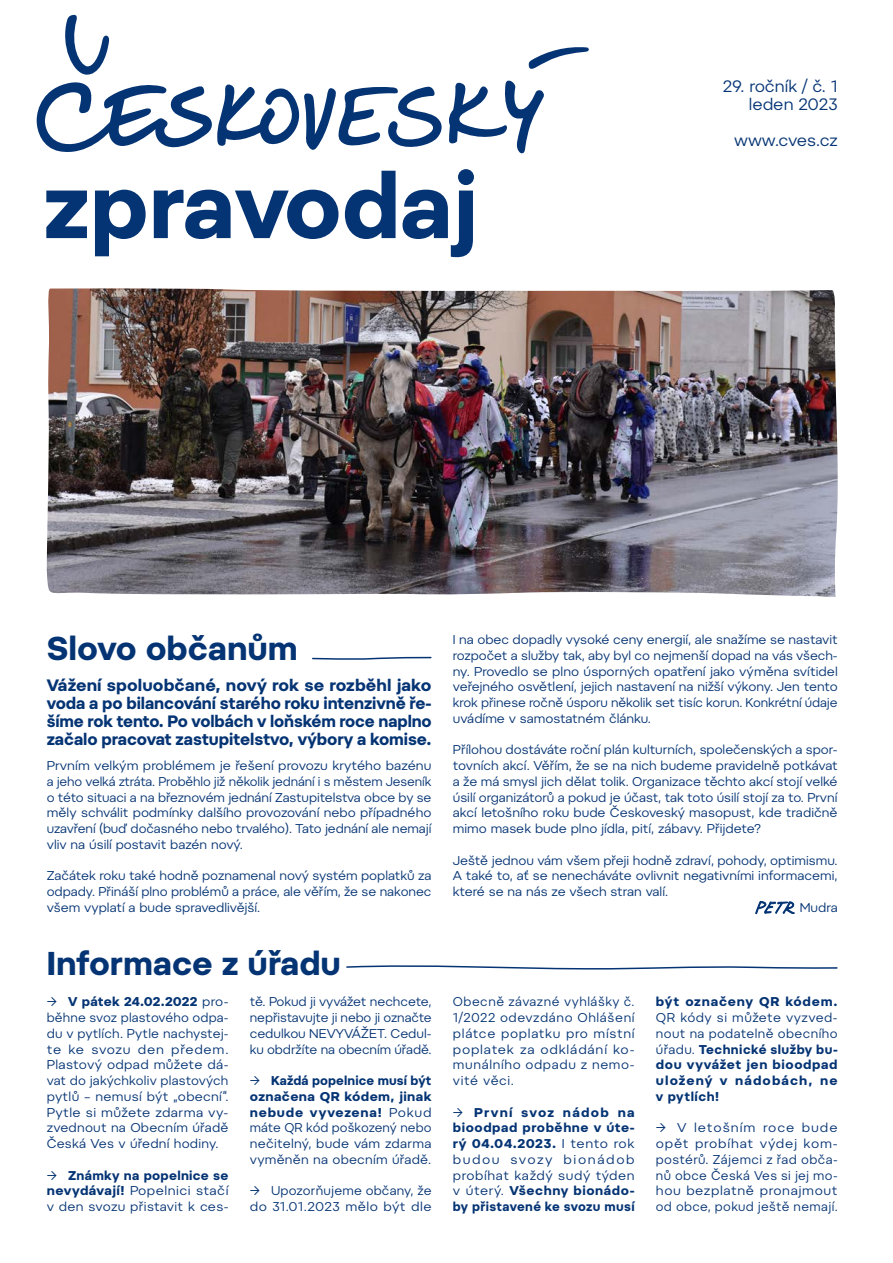
<style>
.page{position:relative;width:893px;height:1263px;background:#fff}
.page>*{position:absolute;margin:0;border:0;box-sizing:border-box;transform-origin:0 0}
.t1{font:700 91.05px "Pepi";color:#053474}
.Headline{font:700 33px "Pepi";color:#053474}
.Perex{font:700 16.5px/18px "Pepi";letter-spacing:-.01em;color:#053474;text-align:justify}
.t2{font:16.5px "Pepi";color:#053474}
.Text{font:12.75px/15.8px "Pepi";color:#053474;text-align:justify}
.t3{font:700 12.75px/15.8px "Pepi";letter-spacing:.045em;color:#053474;text-align:justify}
.Podpis{font:12.75px "Pepi";letter-spacing:-.005em;color:#053474}
.s1{font-weight:700}
.s2{font-weight:400}
</style>
<div class="page">
<svg style="left:346px;top:965px;width:492px;height:5px"></svg>
<svg style="left:312px;top:656px;width:120px;height:4px"></svg>
<img style="left:47px;top:288px;width:791px;height:309px">
<svg style="left:37px;top:15px;width:552px;height:139px"></svg>
<svg style="left:756px;top:901px;width:38px;height:13px"></svg>
<h1 class="t1" style="left:43px;top:150px;width:436px">zpravodaj</h1>
<p class="t2" style="left:723px;top:76px;width:116px">29. ročník / č. 1</p>
<p class="t2" style="left:749px;top:94px;width:90px">leden 2023</p>
<p class="t2" style="left:734px;top:130px;width:105px">www.cves.cz</p>
<p class="Headline" style="left:47px;top:628px;width:253px">Slovo občanům</p>
<p class="Perex" style="left:47px;top:676px;width:386px">Vážení spoluobčané, nový rok se rozběhl jako voda a po bilancování starého roku intenzivně ře&shy;šíme rok tento. Po volbách v loňském roce naplno začalo pracovat zastupitelstvo, výbory a komise.</p>
<p class="Text" style="left:47px;top:757px;width:386px">Prvním velkým problémem je řešení provozu krytého bazénu a jeho velká ztráta. Proběhlo již několik jednání i s městem Jeseník o této situaci a na březnovém jednání Zastupitelstva obce by se měly schválit podmínky dalšího provozování nebo případného uzavření (buď dočasného nebo trvalého). Tato jednání ale nemají vliv na úsilí postavit bazén nový.</p>
<p class="Text" style="left:47px;top:868px;width:386px">Začátek roku také hodně poznamenal nový systém poplatků za odpady. Přináší plno problémů a práce, ale věřím, že se nakonec všem vyplatí a bude spravedlivější.</p>
<p class="Headline" style="left:47px;top:943px;width:296px">Informace z úřadu</p>
<p class="Text" style="left:47px;top:994px;width:183px">→ <span class="s1">V pátek 24.02.2022</span> pro&shy;běhne svoz plastového odpa&shy;du v pytlích. Pytle nachystej&shy;te ke svozu den předem.<br>Plastový odpad můžete dá&shy;vat do jakýchkoliv plastových pytlů – nemusí být „obecní“.<br>Pytle si můžete zdarma vy&shy;zvednout na Obecním úřadě Česká Ves v úřední hodiny.</p>
<p class="Text" style="left:47px;top:1167px;width:183px">→ <span class="s1">Známky na popelnice se nevydávají!</span> Popelnici stačí v den svozu přistavit k ces-</p>
<p class="Text" style="left:250px;top:994px;width:183px">tě. Pokud ji vyvážet nechcete, nepřistavujte ji nebo ji označte cedulkou NEVYVÁŽET. Cedul&shy;ku obdržíte na obecním úřadě.</p>
<p class="Text" style="left:250px;top:1072px;width:183px">→ <span class="s1">Každá popelnice musí být označena QR kódem, jinak nebude vyvezena!</span> Pokud máte QR kód poškozený nebo nečitelný, bude vám zdarma vyměněn na obecním úřadě.</p>
<p class="Text" style="left:250px;top:1183px;width:183px">→ Upozorňujeme občany, že do 31.01.2023 mělo být dle</p>
<p class="Text" style="left:453px;top:631px;width:386px">I na obec dopadly vysoké ceny energií, ale snažíme se nastavit rozpočet a služby tak, aby byl co nejmenší dopad na vás všech&shy;ny. Provedlo se plno úsporných opatření jako výměna svítidel veřejného osvětlení, jejich nastavení na nižší výkony. Jen tento krok přinese ročně úsporu několik set tisíc korun. Konkrétní údaje uvádíme v samostatném článku.</p>
<p class="Text" style="left:453px;top:742px;width:386px">Přílohou dostáváte roční plán kulturních, společenských a spor&shy;tovních akcí. Věřím, že se na nich budeme pravidelně potkávat a že má smysl jich dělat tolik. Organizace těchto akcí stojí velké úsilí organizátorů a pokud je účast, tak toto úsilí stojí za to. První akcí letošního roku bude Českoveský masopust, kde tradičně mimo masek bude plno jídla, pití, zábavy. Přijdete?</p>
<p class="Text" style="left:453px;top:852px;width:386px">Ještě jednou vám všem přeji hodně zdraví, pohody, optimismu.<br>A také to, ať se nenecháváte ovlivnit negativními informacemi, které se na nás ze všech stran valí.</p>
<p class="Podpis" style="left:800px;top:900px;width:39px">Mudra</p>
<p class="Text" style="left:453px;top:994px;width:183px">Obecně závazné vyhlášky č.<br>1/2022 odevzdáno Ohlášení plátce poplatku pro místní poplatek za odkládání ko&shy;munálního odpadu z nemo&shy;vité věci.</p>
<p class="t3" style="left:453px;top:1104px;width:183px"><span class="s2">→</span> První svoz nádob na bioodpad proběhne v úte&shy;rý 04.04.2023. <span class="s2">I tento rok budou svozy bionádob probíhat každý sudý týden v úterý.</span> Všechny bionádo&shy;by přistavené ke svozu musí</p>
<p class="t3" style="left:656px;top:994px;width:183px">být označeny QR kódem.<br><span class="s2">QR kódy si můžete vyzved&shy;nout na podatelně obecního úřadu.</span> Technické služby bu&shy;dou vyvážet jen bioodpad uložený v nádobách, ne v pytlích!</p>
<p class="Text" style="left:656px;top:1120px;width:183px">→ V letošním roce bude opět probíhat výdej kom&shy;postérů. Zájemci z řad obča&shy;nů obce Česká Ves si jej mo&shy;hou bezplatně pronajmout od obce, pokud ještě nemají.</p>
</div>
